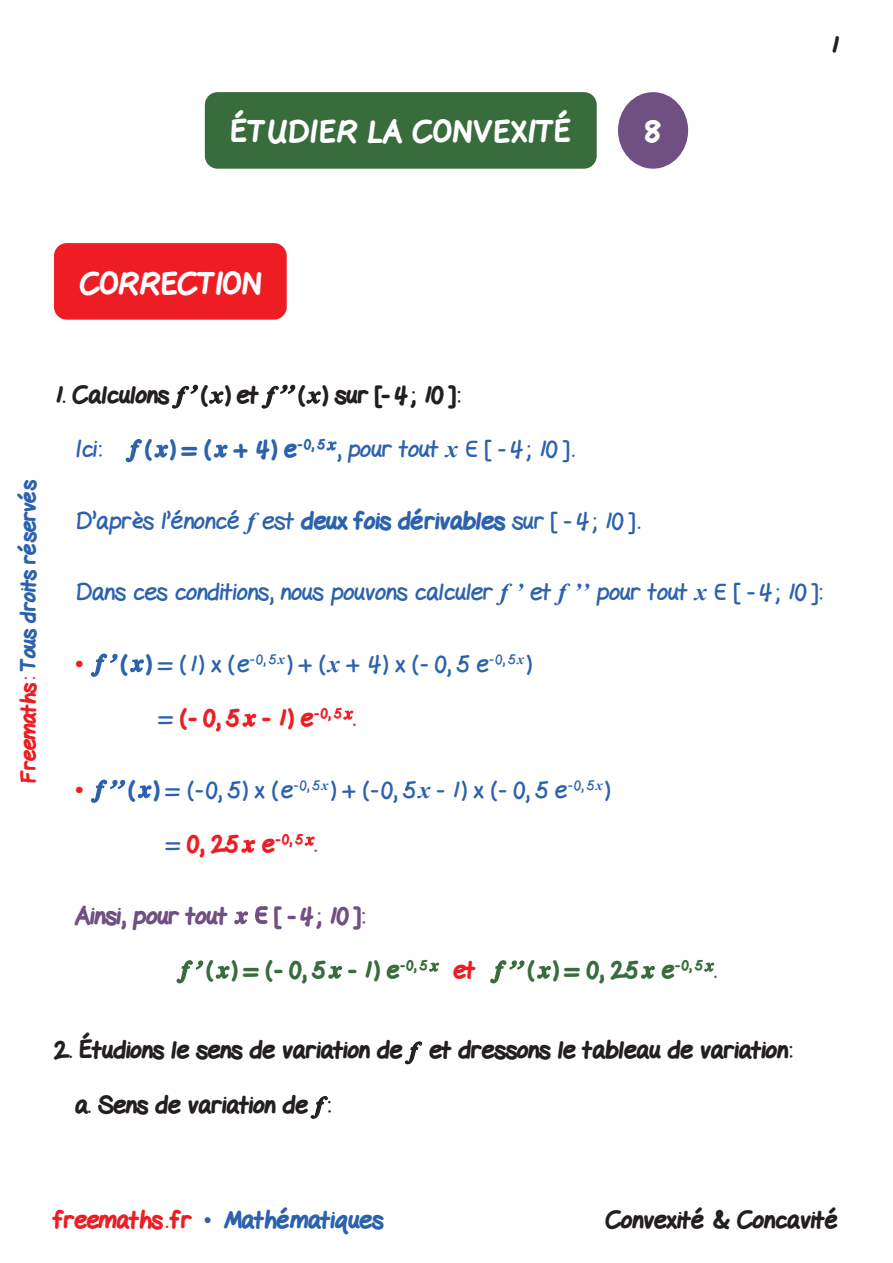
<style>
.page{position:relative;width:893px;height:1263px;background:#fff}
.page>*{position:absolute;margin:0;border:0;box-sizing:border-box;transform-origin:0 0}
.t1{font:800 30px "Gel Pen";letter-spacing:.02em;color:#fff}
.t2{font:800 30px "Gel Pen";color:#fff}
.Texte{font:24px "Gel Pen";color:#2c62ad}
.Texte-Ennonce{font:800 24px "Gel Pen";color:#231f20}
.Texte-corr{font:24px "Gel Pen";color:#2c62ad}
.Texte-2{font:800 24px "Gel Pen";color:#386c3d}
.Texte-corr-2{font:800 24px "Gel Pen";color:#ee1d23}
.t3{font:800 24px "Gel Pen";color:#2c62ad}
.Texte-corr-3{font:800 24px "Gel Pen";letter-spacing:-.005em;color:#704f83}
.t4{font:800 21px "Gel Pen";letter-spacing:-.01em;color:#2c62ad}
.s1{color:#ee1d23}
.s2{font-family:"Times New Roman";font-weight:700;font-style:italic}
.s3{color:#fff}
.s4{font-weight:800}
.s5{font-family:"Times New Roman";font-weight:700;color:#ee1d23}
.s6{font-weight:400;color:#2c62ad}
.s7{font-family:"Times New Roman";font-weight:400}
</style>
<div class="page">
<div style="left:54px;top:243px;width:233px;height:77px;background:#ee1d23;border-radius:13px"></div>
<div style="left:618px;top:92px;width:70px;height:77px;background:#704f83;border-radius:50%"></div>
<div style="left:205px;top:92px;width:392px;height:77px;background:#386c3d;border-radius:13px"></div>
<svg style="left:190px;top:384px;width:8px;height:10px"></svg>
<svg style="left:280px;top:384px;width:16px;height:10px"></svg>
<svg style="left:125px;top:439px;width:17px;height:24px"></svg>
<svg style="left:154px;top:444px;width:15px;height:14px"></svg>
<svg style="left:213px;top:444px;width:15px;height:14px"></svg>
<svg style="left:326px;top:441px;width:11px;height:10px"></svg>
<svg style="left:90px;top:653px;width:28px;height:24px"></svg>
<svg style="left:130px;top:659px;width:14px;height:14px"></svg>
<svg style="left:242px;top:713px;width:15px;height:14px"></svg>
<svg style="left:343px;top:710px;width:11px;height:10px"></svg>
<svg style="left:90px;top:779px;width:36px;height:24px"></svg>
<svg style="left:137px;top:785px;width:15px;height:14px"></svg>
<svg style="left:241px;top:839px;width:15px;height:14px"></svg>
<svg style="left:304px;top:836px;width:11px;height:10px"></svg>
<svg style="left:234px;top:906px;width:34px;height:19px"></svg>
<svg style="left:176px;top:960px;width:28px;height:24px"></svg>
<svg style="left:215px;top:965px;width:15px;height:14px"></svg>
<svg style="left:328px;top:965px;width:15px;height:14px"></svg>
<svg style="left:429px;top:962px;width:11px;height:10px"></svg>
<svg style="left:490px;top:960px;width:35px;height:24px"></svg>
<svg style="left:537px;top:965px;width:14px;height:14px"></svg>
<svg style="left:641px;top:965px;width:14px;height:14px"></svg>
<svg style="left:704px;top:962px;width:11px;height:10px"></svg>
<p class="t1" style="left:230px;top:109px;width:342px">ÉTUDIER LA CONVEXITÉ</p>
<p class="t1" style="left:644px;top:109px;width:18px">8</p>
<p class="Texte-Ennonce" style="left:830px;top:26px;width:10px">1</p>
<p class="t2" style="left:80px;top:260px;width:183px">CORRECTION</p>
<p class="t4" style="left:12px;top:783px;width:305px;rotate:-90deg"><span class="s1">Freemaths:</span> Tous droits réservés</p>
<p class="Texte-Ennonce" style="left:54px;top:376px;width:408px">1. Calculons <span class="s2">f</span> <span class="s3">(</span> <span class="s2">x</span> ) et <span class="s2">f</span> <span class="s3">(</span> <span class="s2">x</span> ) sur [-4; 10 ]:</p>
<p class="Texte" style="left:75px;top:429px;width:28px">Ici:</p>
<p class="Texte" style="left:145px;top:429px;width:431px"><span class="s4">( ) = ( + 4) e</span><sup>-0,</sup> <sup>5</sup> , pour tout <span class="s2">x</span> ı [ -4; 10 ].</p>
<p class="Texte" style="left:75px;top:501px;width:566px">D’après l’énoncé <span class="s2">f</span> est <span class="s4">deux fois dérivables</span> sur [ -4; 10 ] .</p>
<p class="Texte" style="left:75px;top:572px;width:749px">Dans ces conditions, nous pouvons calculer <span class="s2">f ’</span> et <span class="s2">f ’’</span> pour tout <span class="s2">x</span> ı [ -4; 10 ]:</p>
<p class="Texte-corr" style="left:75px;top:644px;width:458px"><span class="s5">•</span> <span class="s4">( )</span> = (1) x (e<sup>-0,</sup> <sup>5</sup><sup>x</sup>) + (<span class="s2">x</span> + 4) x (- 0, 5 e<sup>-0,</sup> <sup>5</sup><sup>x</sup>)</p>
<p class="Texte-corr-2" style="left:159px;top:699px;width:198px"><span class="s6">=</span> (- 0, 5 - 1) e<sup>-0,</sup> <sup>5</sup> .</p>
<p class="Texte-corr" style="left:75px;top:770px;width:536px"><span class="s5">•</span> <span class="s4">( )</span> = (-0, 5) x (e<sup>-0,</sup> <sup>5</sup><sup>x</sup>) + (-0, 5<span class="s2">x</span> - 1) x (- 0, 5 e<sup>-0,</sup> <sup>5</sup><sup>x</sup>)</p>
<p class="Texte-corr-2" style="left:167px;top:825px;width:152px"><span class="s6">=</span> 0, 25 e<sup>-0,</sup> <sup>5</sup> .</p>
<p class="Texte-corr-3" style="left:75px;top:897px;width:153px">Ainsi, pour tout</p>
<p class="Texte-corr-3" style="left:275px;top:897px;width:92px">[ -4; 10 ]:</p>
<p class="Texte-2" style="left:206px;top:951px;width:271px">( ) = (- 0, 5 - 1) e<sup>-0,</sup> <sup>5</sup> <span class="s1">et</span></p>
<p class="Texte-2" style="left:527px;top:951px;width:191px">( ) = 0, 25 e<sup>-0,</sup> <sup>5</sup> .</p>
<p class="Texte-Ennonce" style="left:54px;top:1031px;width:740px">2. Étudions le sens de variation de <span class="s2">f</span> et dressons le tableau de variation:</p>
<p class="Texte-Ennonce" style="left:75px;top:1086px;width:257px">a. Sens de variation de <span class="s2">f</span> :</p>
<p class="t3" style="left:54px;top:1201px;width:331px"><span class="s1">freemaths . fr</span> <span class="s7">•</span> Mathématiques</p>
<p class="Texte-Ennonce" style="left:605px;top:1201px;width:235px">Convexité &amp; Concavité</p>
</div>
